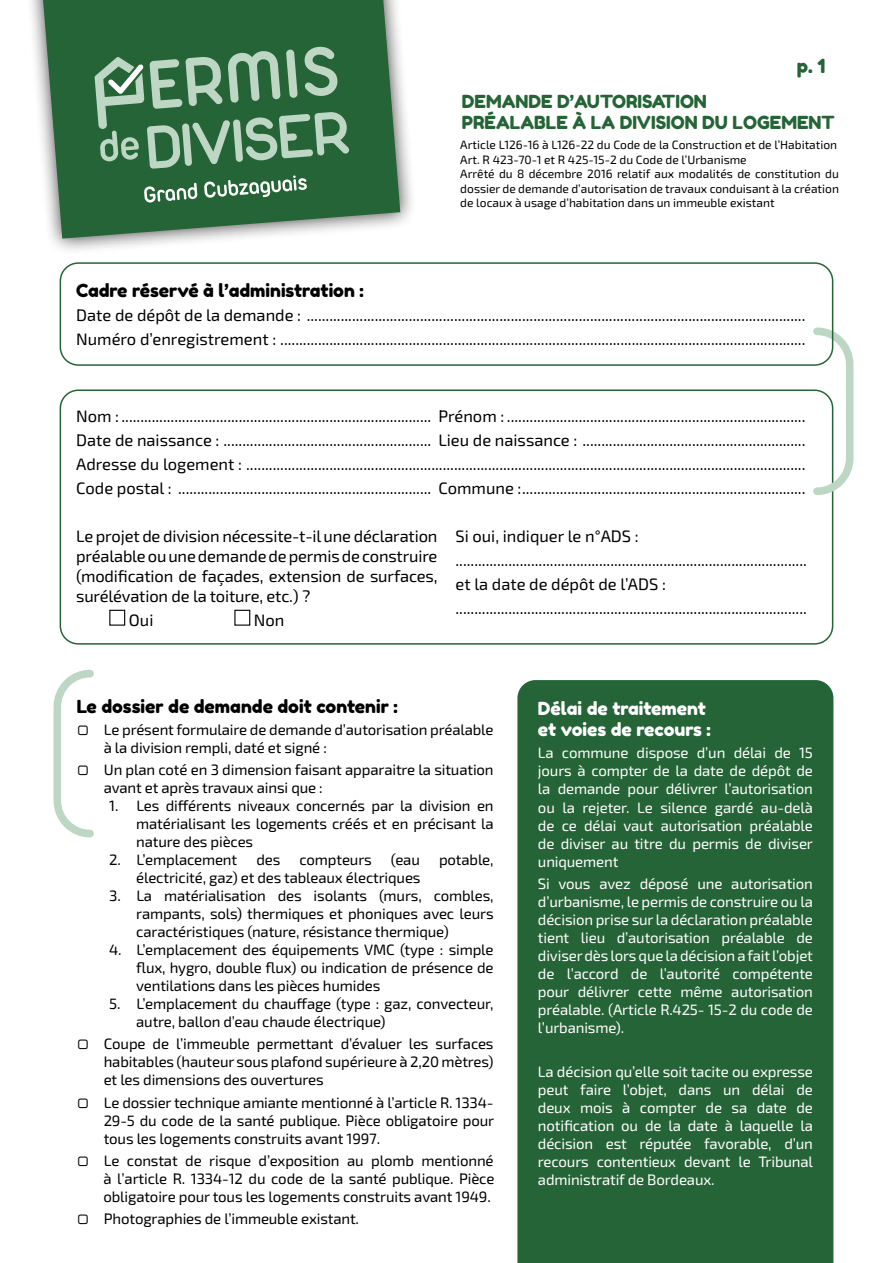
<style>
.page{position:relative;width:893px;height:1263px;background:#fff}
.page>*{position:absolute;margin:0;border:0;box-sizing:border-box;transform-origin:0 0}
.t1{font:19.5px "Fredoka One";color:#256437}
.t2{font:18px "Fredoka One";color:#000}
.t3{font:18px/21.6px "Fredoka One";color:#256437}
.t4{font:18px/21.6px "Fredoka One";color:#fff}
.t5{font:16.5px/24px "Exo 2";color:#000;text-align:justify}
.t6{font:15px/18px "Exo 2";letter-spacing:-.01em;color:#000;text-align:justify}
.t7{font:15px/18px "Exo 2";letter-spacing:-.01em;color:#fff;text-align:justify}
.t8{font:12px/14.4px "Exo 2";color:#000}
</style>
<div class="page">
<div style="left:4px;top:0;width:413px;height:255px;background:#000;opacity:.75"></div>
<svg style="left:43px;top:0;width:357px;height:239px;background:#427651"></svg>
<svg style="left:144px;top:183px;width:53px;height:20px"></svg>
<svg style="left:204px;top:175px;width:103px;height:23px"></svg>
<svg style="left:95px;top:46px;width:254px;height:123px;background:#588a66"></svg>
<div style="left:109px;top:610px;width:16px;height:16px;border:1px solid #000"></div>
<div style="left:234px;top:610px;width:16px;height:16px;border:1px solid #000"></div>
<div style="left:60px;top:389px;width:773px;height:256px;border:2px solid #256437;border-radius:18px"></div>
<div style="left:517px;top:680px;width:316px;height:583px;background:#256437"></div>
<svg style="left:813px;top:327px;width:40px;height:168px"></svg>
<div style="left:60px;top:262px;width:773px;height:104px;border:2px solid #256437;border-radius:18px"></div>
<svg style="left:54px;top:670px;width:40px;height:167px"></svg>
<p class="t1" style="left:797px;top:54px;width:30px">p. 1</p>
<p class="t3" style="left:462px;top:90px;width:374px">DEMANDE D’AUTORISATION<br>PRÉALABLE À LA DIVISION DU LOGEMENT</p>
<p class="t8" style="left:460px;top:138px;width:380px">Article L126-16 à L126-22 du Code de la Construction et de l’Habitation Art. R 423-70-1 et R 425-15-2 du Code de l’Urbanisme<br>Arrêté du 8 décembre 2016 relatif aux modalités de constitution du dossier de demande d’autorisation de travaux conduisant à la création de locaux à usage d’habitation dans un immeuble existant</p>
<p class="t2" style="left:76px;top:279px;width:289px">Cadre réservé à l’administration :</p>
<p class="t5" style="left:76px;top:302px;width:731px">Date de dépôt de la demande : ....................................................................................................................................<br>Numéro d’enregistrement : ...........................................................................................................................................</p>
<p class="t5" style="left:76px;top:403px;width:731px">Nom : .................................................................................. Prénom : ...............................................................................<br>Date de naissance : ....................................................... Lieu de naissance : ...........................................................<br>Adresse du logement : ....................................................................................................................................................<br>Code postal : ................................................................... Commune :...........................................................................</p>
<p class="t5" style="left:76px;top:526px;width:363px;line-height:19.8px">Le projet de division nécessite-t-il une déclaration préalable ou une demande de permis de construire (modification de façades, extension de surfaces, surélévation de la toiture, etc.) ?</p>
<p class="t5" style="left:129px;top:607px;width:26px">Oui</p>
<p class="t5" style="left:254px;top:607px;width:32px">Non</p>
<p class="t5" style="left:455px;top:524px;width:353px;text-align:left">Si oui, indiquer le n°ADS : ............................................................................................. et la date de dépôt de l’ADS : .............................................................................................</p>
<p class="t2" style="left:77px;top:695px;width:323px">Le dossier de demande doit contenir :</p>
<p class="t6" style="left:104px;top:720px;width:391px">Le présent formulaire de demande d’autorisation préalable à la division rempli, daté et signé :</p>
<p class="t6" style="left:104px;top:760px;width:391px">Un plan coté en 3 dimension faisant apparaitre la situation avant et après travaux ainsi que :</p>
<p class="t6" style="left:136px;top:796px;width:359px;text-indent:-27px">1. Les différents niveaux concernés par la division en matérialisant les logements créés et en précisant la nature des pièces</p>
<p class="t6" style="left:109px;top:850px;width:130px">2. L’emplacement</p>
<p class="t6" style="left:256px;top:850px;width:25px">des</p>
<p class="t6" style="left:299px;top:850px;width:74px">compteurs</p>
<p class="t6" style="left:391px;top:850px;width:30px">(eau</p>
<p class="t6" style="left:439px;top:850px;width:56px">potable,</p>
<p class="t6" style="left:136px;top:868px;width:286px">électricité, gaz) et des tableaux électriques</p>
<p class="t6" style="left:136px;top:886px;width:359px;text-indent:-27px">3. La matérialisation des isolants (murs, combles, rampants, sols) thermiques et phoniques avec leurs caractéristiques (nature, résistance thermique)</p>
<p class="t6" style="left:136px;top:940px;width:359px;text-indent:-27px">4. L’emplacement des équipements VMC (type : simple flux, hygro, double flux) ou indication de présence de ventilations dans les pièces humides</p>
<p class="t6" style="left:136px;top:994px;width:359px;text-indent:-27px">5. L’emplacement du chauffage (type : gaz, convecteur, autre, ballon d’eau chaude électrique)</p>
<p class="t6" style="left:104px;top:1034px;width:391px">Coupe de l’immeuble permettant d’évaluer les surfaces habitables (hauteur sous plafond supérieure à 2,20 mètres) et les dimensions des ouvertures</p>
<p class="t6" style="left:104px;top:1093px;width:392px">Le dossier technique amiante mentionné à l’article R. 1334- 29-5 du code de la santé publique. Pièce obligatoire pour tous les logements construits avant 1997.</p>
<p class="t6" style="left:103px;top:1151px;width:393px">Le constat de risque d’exposition au plomb mentionné à l’article R. 1334-12 du code de la santé publique. Pièce obligatoire pour tous les logements construits avant 1949.</p>
<p class="t6" style="left:104px;top:1209px;width:257px">Photographies de l’immeuble existant.</p>
<p class="t4" style="left:538px;top:697px;width:174px">Délai de traitement et voies de recours :</p>
<p class="t7" style="left:538px;top:744px;width:276px">La commune dispose d’un délai de 15 jours à compter de la date de dépôt de la demande pour délivrer l’autorisation ou la rejeter. Le silence gardé au-delà de ce délai vaut autorisation préalable de diviser au titre du permis de diviser uniquement</p>
<p class="t7" style="left:538px;top:874px;width:276px">Si vous avez déposé une autorisation d’urbanisme, le permis de construire ou la décision prise sur la déclaration préalable tient lieu d’autorisation préalable de diviser dès lors que la décision a fait l’objet de l’accord de l’autorité compétente pour délivrer cette même autorisation préalable. (Article R.425- 15-2 du code de l’urbanisme).</p>
<p class="t7" style="left:538px;top:1062px;width:276px">La décision qu’elle soit tacite ou expresse peut faire l’objet, dans un délai de deux mois à compter de sa date de notification ou de la date à laquelle la décision est réputée favorable, d’un recours contentieux devant le Tribunal administratif de Bordeaux.</p>
</div>
